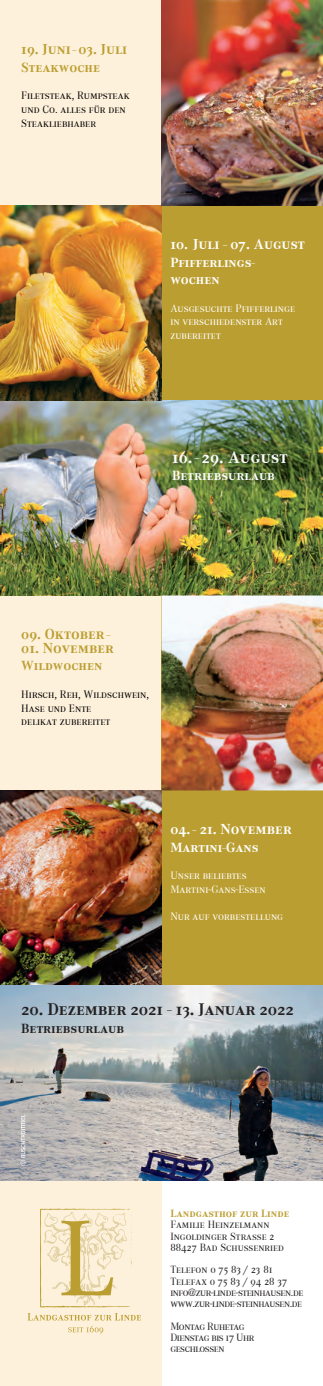
<style>
.page{position:relative;width:323px;height:1386px;background:#fff}
.page>*{position:absolute;margin:0;border:0;box-sizing:border-box;transform-origin:0 0}
.t1{font:700 17.5px "Corporate ASC";letter-spacing:-.01em;color:#231f20}
.t2{font:700 17.5px "Corporate ASC";color:#fff}
.t3{font:700 15px "Corporate ASC";color:#bb9e31}
.t4{font:700 15px "Corporate ASC";color:#fff}
.t5{font:700 13.75px/17.5px "Corporate ASC";color:#fff}
.t6{font:700 13.75px "Corporate ASC";color:#bb9e31}
.t7{font:700 13.75px "Corporate ASC";color:#231f20}
.t8{font:11.25px/13.8px "Corporate ASC";color:#fff}
.t9{font:11.25px/13.8px "Corporate ASC";color:#000001}
.t10{font:11px/11.2px "Corporate ASC";letter-spacing:-.04em;color:#231f20}
.t11{font:11px/11.2px "Corporate ASC";color:#231f20}
.t12{font:700 11px "Corporate ASC";color:#bb9e31}
</style>
<div class="page">
<div style="left:0;top:0;width:161px;height:1385px;background:#fef1db"></div>
<div style="left:161px;top:206px;width:161px;height:974px;background:#bb9e31"></div>
<img style="left:0;top:400px;width:322px;height:195px">
<img style="left:161px;top:595px;width:161px;height:195px">
<img style="left:0;top:790px;width:161px;height:195px">
<img style="left:0;top:206px;width:161px;height:194px">
<img style="left:161px;top:0;width:161px;height:206px">
<svg style="left:27px;top:1313px;width:114px;height:21px"></svg>
<svg style="left:40px;top:1208px;width:92px;height:99px"></svg>
<img style="left:0;top:985px;width:322px;height:195px">
<svg style="left:20px;top:1114px;width:6px;height:51px"></svg>
<h2 class="t3" style="left:21px;top:41px;width:107px">19. Juni-03. Juli</h2>
<p class="t6" style="left:21px;top:60px;width:80px">Steakwoche</p>
<p class="t9" style="left:21px;top:89px;width:110px">Filetsteak, Rumpsteak und Co. alles für den<br>Steakliebhaber</p>
<h2 class="t4" style="left:170px;top:236px;width:136px">10. Juli - 07. August</h2>
<p class="t5" style="left:170px;top:254px;width:86px">Pfifferlings&shy;wochen</p>
<p class="t8" style="left:170px;top:301px;width:126px">Ausgesuchte Pfifferlinge in verschiedenster Art zubereitet</p>
<h1 class="t2" style="left:172px;top:447px;width:117px">16.- 29. August</h1>
<p class="t5" style="left:172px;top:467px;width:104px">Betriebsurlaub</p>
<h2 class="t3" style="left:21px;top:626px;width:91px">09. Oktober-</h2>
<h2 class="t3" style="left:21px;top:639px;width:94px">01. November</h2>
<p class="t6" style="left:21px;top:658px;width:82px">Wildwochen</p>
<p class="t9" style="left:21px;top:687px;width:129px">Hirsch, Reh, Wildschwein,<br>Hase und Ente<br>delikat zubereitet</p>
<h2 class="t4" style="left:170px;top:820px;width:123px">04.- 21. November</h2>
<p class="t5" style="left:170px;top:838px;width:89px">Martini-Gans</p>
<p class="t8" style="left:170px;top:868px;width:97px">Unser beliebtes<br>Martini-Gans-Essen</p>
<p class="t8" style="left:170px;top:910px;width:114px">Nur auf vorbestellung</p>
<h1 class="t1" style="left:21px;top:999px;width:274px">20. Dezember 2021 - 13. Januar 2022</h1>
<p class="t7" style="left:21px;top:1020px;width:104px">Betriebsurlaub</p>
<p class="t12" style="left:170px;top:1207px;width:120px">Landgasthof zur Linde</p>
<p class="t11" style="left:170px;top:1219px;width:115px">Familie Heinzelmann<br>Ingoldinger Strasse 2<br>88427 Bad Schussenried</p>
<p class="t10" style="left:170px;top:1264px;width:134px">Telefon 0 75 83 / 23 81<br>Telefax 0 75 83 / 94 28 37 info@zur-linde-steinhausen.de www.zur-linde-steinhausen.de</p>
<p class="t10" style="left:170px;top:1320px;width:85px">Montag Ruhetag<br>Dienstag bis 17 Uhr geschlossen</p>
</div>
